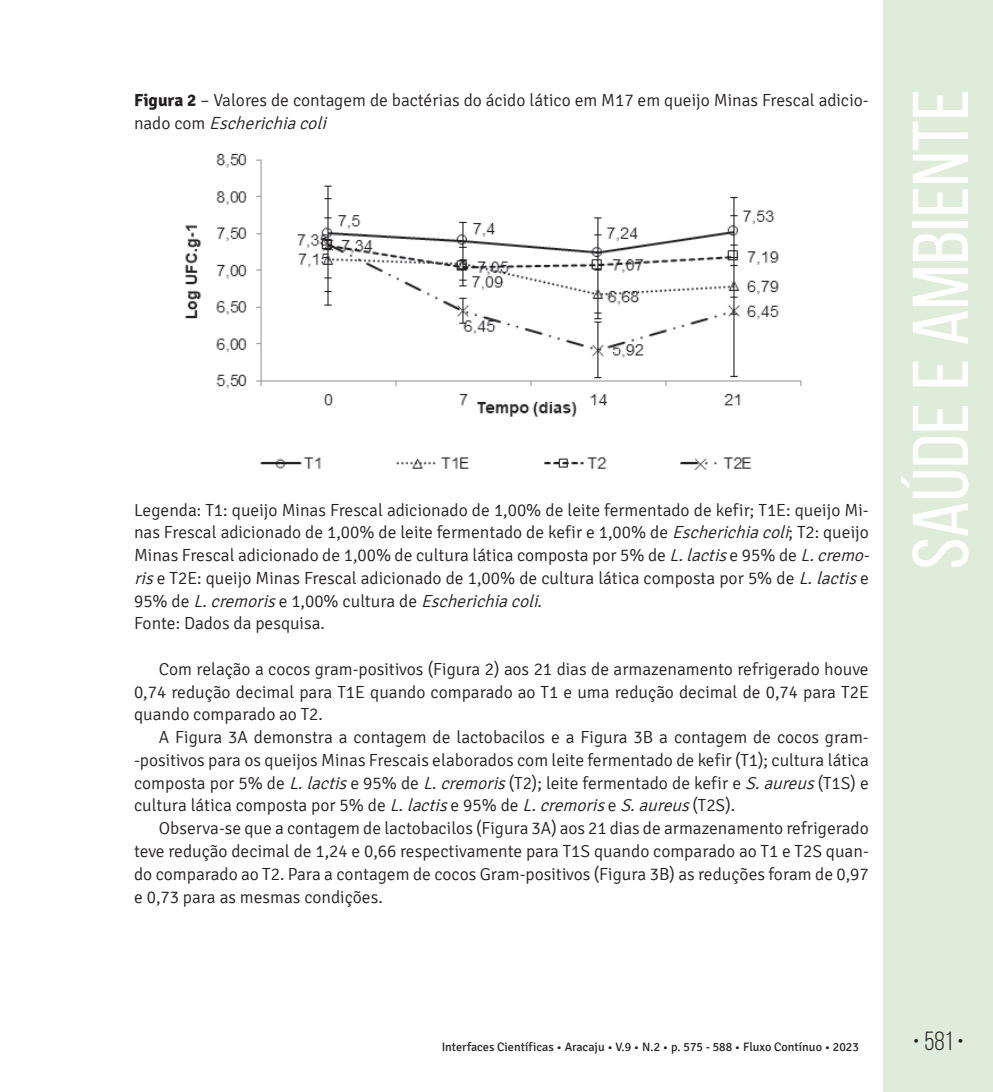
<style>
.page{position:relative;width:993px;height:1092px;background:#fff}
.page>*{position:absolute;margin:0;border:0;box-sizing:border-box;transform-origin:0 0}
.t1{font:78.75px "Bebas Neue";color:#fff;scale:1.09 1}
.t2{font:26.25px "Bebas Neue";color:#231f20}
.t3{font:300 17.5px/22.8px "Signika";color:#231f20;text-align:justify}
.t4{font:12.25px "Signika";color:#231f20}
.s1{font-weight:700}
.s2{font-style:italic}
</style>
<div class="page">
<div style="left:883px;top:0;width:109px;height:1091px;background:#deecd9"></div>
<img style="left:185px;top:153px;width:617px;height:317px">
<p class="t3" style="left:134px;top:89px;width:736px"><span class="s1">Figura 2</span> – Valores de contagem de bactérias do ácido lático em M17 em queijo Minas Frescal adicio&shy;n a d o c o m <span class="s2">Escherichiacoli</span></p>
<p class="t3" style="left:134px;top:498px;width:741px;text-align:left">Legenda: T1: queijo Minas Frescal adicionado de 1,00% de leite fermentado de kefir; T1E: queijo Mi&shy;nas Frescal adicionado de 1,00% de leite fermentado de kefir e 1,00% de <span class="s2">Escherichiacoli</span>; T2: queijo Minas Frescal adicionado de 1,00% de cultura lática composta por 5% de <span class="s2">L.lactis</span>e 95% de <span class="s2">L.cremo&shy;ris</span>e T2E: queijo Minas Frescal adicionado de 1,00% de cultura lática composta por 5% de <span class="s2">L.lactis</span>e 9 5 % d e <span class="s2">L.cremoris</span>e 1 , 0 0 % c u l t u r a d e <span class="s2">Escherichiacoli</span>.<br>Fonte: Dados da pesquisa.</p>
<p class="t3" style="left:134px;top:658px;width:736px;text-indent:25px">Com relação a cocos gram-positivos (Figura 2) aos 21 dias de armazenamento refrigerado houve 0,74 redução decimal para T1E quando comparado ao T1 e uma redução decimal de 0,74 para T2E quando comparado ao T2.</p>
<p class="t3" style="left:134px;top:726px;width:736px;text-indent:25px">A Figura 3A demonstra a contagem de lactobacilos e a Figura 3B a contagem de cocos gram--positivos para os queijos Minas Frescais elaborados com leite fermentado de kefir (T1); cultura lática composta por 5% de <span class="s2">L.lactis</span>e 95% de <span class="s2">L.cremoris</span>(T2); leite fermentado de kefir e <span class="s2">S.aureus</span>(T1S) e cultura lática composta por 5% de <span class="s2">L.lactis</span>e 95% de <span class="s2">L.cremoris</span>e <span class="s2">S.aureus</span>(T2S).</p>
<p class="t3" style="left:134px;top:817px;width:736px;text-indent:25px">Observa-se que a contagem de lactobacilos (Figura 3A) aos 21 dias de armazenamento refrigerado teve redução decimal de 1,24 e 0,66 respectivamente para T1S quando comparado ao T1 e T2S quan&shy;do comparado ao T2. Para a contagem de cocos Gram-positivos (Figura 3B) as reduções foram de 0,97 e 0,73 para as mesmas condições.</p>
<h1 class="t1" style="left:897px;top:569px;width:442px;rotate:-90deg">Saúde e Ambiente</h1>
<p class="t4" style="left:441px;top:1040px;width:418px">Interfaces Científicas • Aracaju • V.9 • N.2 • p. 575 - 588 • Fluxo Contínuo • 2023</p>
<h2 class="t2" style="left:912px;top:1026px;width:53px">• 581 •</h2>
</div>
